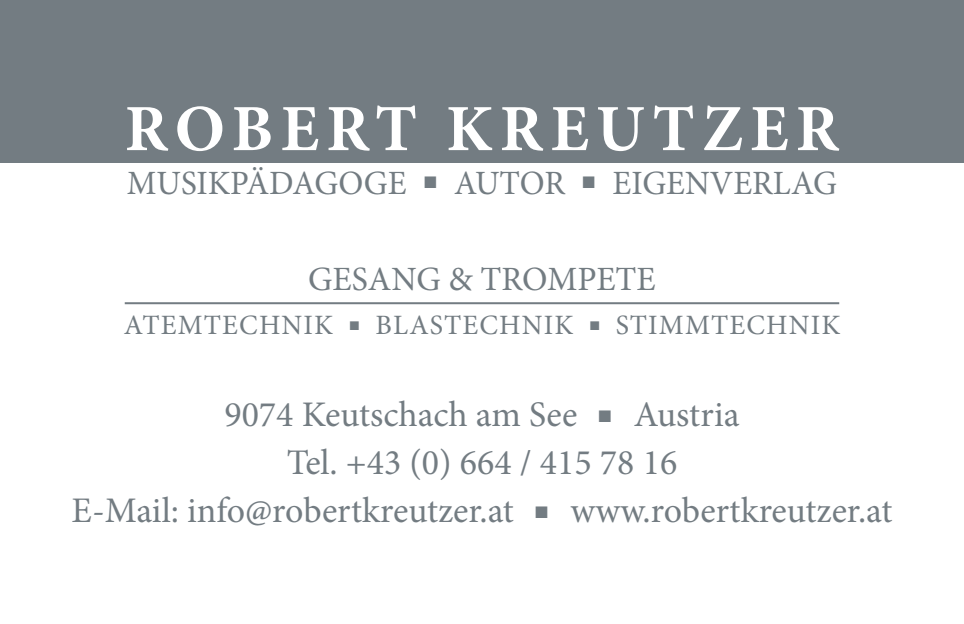
<style>
.page{position:relative;width:964px;height:624px;background:#fff}
.page>*{position:absolute;margin:0;border:0;box-sizing:border-box;transform-origin:0 0}
.t1{font:700 66px "Minion Pro";letter-spacing:.11em;color:#fff}
.t2{font:36px "Minion Pro";color:#737c82}
.t3{font:34px "Minion Pro";color:#737c82}
.t4{font:28px "Minion Pro";letter-spacing:.04em;color:#737c82}
</style>
<div class="page">
<div style="left:0;top:0;width:964px;height:162px;background:#737c82"></div>
<hr style="left:125px;top:302px;width:714px;height:2px;background:#737c82">
<h1 class="t1" style="left:125px;top:90px;width:716px">ROBERT KREUTZER</h1>
<p class="t3" style="left:127px;top:160px;width:281px">MUSIKPÄDAGOGE</p>
<p class="t3" style="left:454px;top:160px;width:113px">AUTOR</p>
<p class="t3" style="left:612px;top:160px;width:226px">EIGENVERLAG</p>
<p class="t3" style="left:308px;top:256px;width:349px">GESANG &amp; TROMPETE</p>
<p class="t4" style="left:124px;top:306px;width:211px">ATEMTECHNIK</p>
<p class="t4" style="left:376px;top:306px;width:199px">BLASTECHNIK</p>
<p class="t4" style="left:616px;top:306px;width:226px">STIMMTECHNIK</p>
<p class="t2" style="left:224px;top:390px;width:354px">9074 Keutschach am See</p>
<p class="t2" style="left:634px;top:390px;width:107px">Austria</p>
<p class="t2" style="left:287px;top:438px;width:392px">Tel. +43 (0) 664 / 415 78 16</p>
<p class="t2" style="left:72px;top:486px;width:444px">E-Mail: info@robertkreutzer.at</p>
<p class="t2" style="left:570px;top:486px;width:323px">www.robertkreutzer.at</p>
</div>
